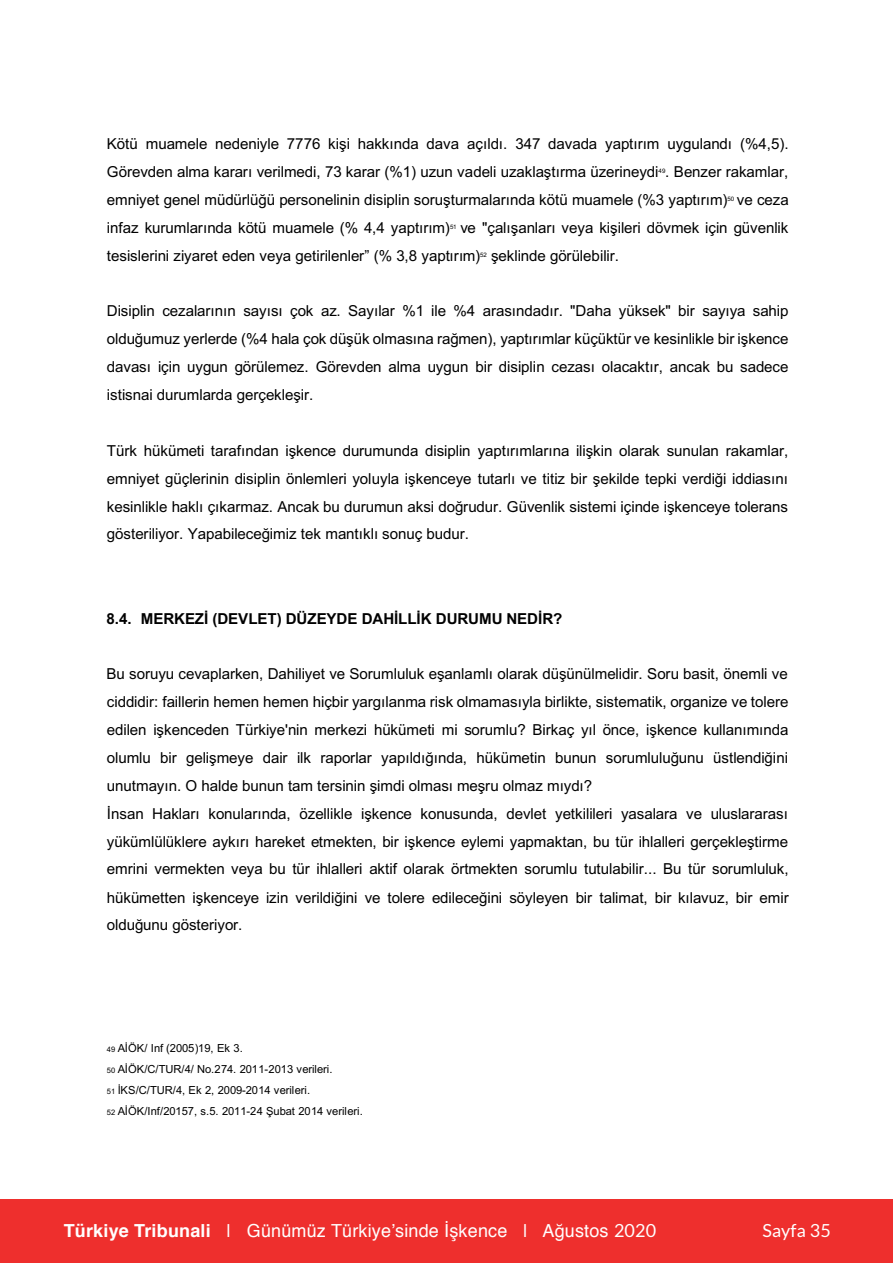
<style>
.page{position:relative;width:893px;height:1263px;background:#fff}
.page>*{position:absolute;margin:0;border:0;box-sizing:border-box;transform-origin:0 0}
.t1{font:18px "Helvetica";letter-spacing:.01em;color:#fff}
.t2{font:18px "Lato";letter-spacing:.01em;color:#fff}
.t3{font:15.15px/27.9px "Arial";letter-spacing:-.01em;color:#000}
.t4{font:700 15.15px "Arial";letter-spacing:-.01em;color:#000}
.t5{font:11.1px/20.7px "Arial";letter-spacing:-.01em;color:#000}
.t6{font:6.15px "Arial";letter-spacing:-.025em;color:#000}
.s1{font-size:7.5px}
.s2{font-weight:700}
.s3{font-family:"Lato"}
</style>
<div class="page">
<div style="left:0;top:1199px;width:893px;height:64px;background:#ee2f2d"></div>
<p class="t3" style="left:107px;top:130px;width:683px">Kötü muamele nedeniyle 7776 kişi hakkında dava açıldı. 347 davada yaptırım uygulandı (%4,5).<br>Görevden alma kararı verilmedi, 73 karar (%1) uzun vadeli uzaklaştırma üzerineydi . Benzer rakamlar,</p>
<p class="t6" style="left:658px;top:167px;width:9px">49</p>
<p class="t3" style="left:107px;top:185px;width:622px">emniyet genel müdürlüğü personelinin disiplin soruşturmalarında kötü muamele (%3 yaptırım)</p>
<p class="t6" style="left:728px;top:195px;width:8px">50</p>
<p class="t3" style="left:737px;top:185px;width:53px">ve ceza</p>
<p class="t3" style="left:107px;top:213px;width:345px">infaz kurumlarında kötü muamele (% 4,4 yaptırım)</p>
<p class="t6" style="left:450px;top:223px;width:8px">51</p>
<p class="t3" style="left:107px;top:213px;width:683px;text-indent:354px">ve "çalışanları veya kişileri dövmek için güvenlik tesislerini ziyaret eden veya getirilenler” (% 3,8 yaptırım)</p>
<p class="t6" style="left:480px;top:251px;width:8px">52</p>
<p class="t3" style="left:491px;top:241px;width:130px">şeklinde görülebilir.</p>
<p class="t3" style="left:107px;top:297px;width:683px;text-align:justify">Disiplin cezalarının sayısı çok az. Sayılar %1 ile %4 arasındadır. "Daha yüksek" bir sayıya sahip olduğumuz yerlerde (%4 hala çok düşük olmasına rağmen), yaptırımlar küçüktür ve kesinlikle bir işkence davası için uygun görülemez. Görevden alma uygun bir disiplin cezası olacaktır, ancak bu sadece istisnai durumlarda gerçekleşir.</p>
<p class="t3" style="left:107px;top:436px;width:683px;text-align:justify">Türk hükümeti tarafından işkence durumunda disiplin yaptırımlarına ilişkin olarak sunulan rakamlar, emniyet güçlerinin disiplin önlemleri yoluyla işkenceye tutarlı ve titiz bir şekilde tepki verdiği iddiasını kesinlikle haklı çıkarmaz. Ancak bu durumun aksi doğrudur. Güvenlik sistemi içinde işkenceye tolerans gösteriliyor. Yapabileceğimiz tek mantıklı sonuç budur.</p>
<p class="t4" style="left:107px;top:607px;width:457px">8.4. MERKEZİ (DEVLET) DÜZEYDE DAHİLLİK DURUMU NEDİR?</p>
<p class="t3" style="left:107px;top:660px;width:684px">Bu soruyu cevaplarken, Dahiliyet ve Sorumluluk eşanlamlı olarak düşünülmelidir. Soru basit, önemli ve ciddidir: faillerin hemen hemen hiçbir yargılanma risk olmamasıyla birlikte, sistematik, organize ve tolere edilen işkenceden Türkiye'nin merkezi hükümeti mi sorumlu? Birkaç yıl önce, işkence kullanımında olumlu bir gelişmeye dair ilk raporlar yapıldığında, hükümetin bunun sorumluluğunu üstlendiğini unutmayın. O halde bunun tam tersinin şimdi olması meşru olmaz mıydı?<br>İnsan Hakları konularında, özellikle işkence konusunda, devlet yetkilileri yasalara ve uluslararası yükümlülüklere aykırı hareket etmekten, bir işkence eylemi yapmaktan, bu tür ihlalleri gerçekleştirme emrini vermekten veya bu tür ihlalleri aktif olarak örtmekten sorumlu tutulabilir... Bu tür sorumluluk, hükümetten işkenceye izin verildiğini ve tolere edileceğini söyleyen bir talimat, bir kılavuz, bir emir olduğunu gösteriyor.</p>
<p class="t5" style="left:107px;top:1038px;width:257px"><span class="s1">49</span> AİÖK/ Inf (2005)19, Ek 3.<br><span class="s1">50</span> AİÖK/C/TUR/4/ No.274. 2011-2013 verileri.<br><span class="s1">51</span> İKS/C/TUR/4, Ek 2, 2009-2014 verileri.<br><span class="s1">52</span> AİÖK/Inf/20157, s.5. 2011-24 Şubat 2014 verileri.</p>
<p class="t1" style="left:64px;top:1217px;width:594px"><span class="s2">Türkiye Tribunali</span> | Günümüz Türkiye’sinde İşkence | Ağustos <span class="s3">2020</span></p>
<p class="t2" style="left:762px;top:1220px;width:70px">Sayfa 35</p>
</div>
